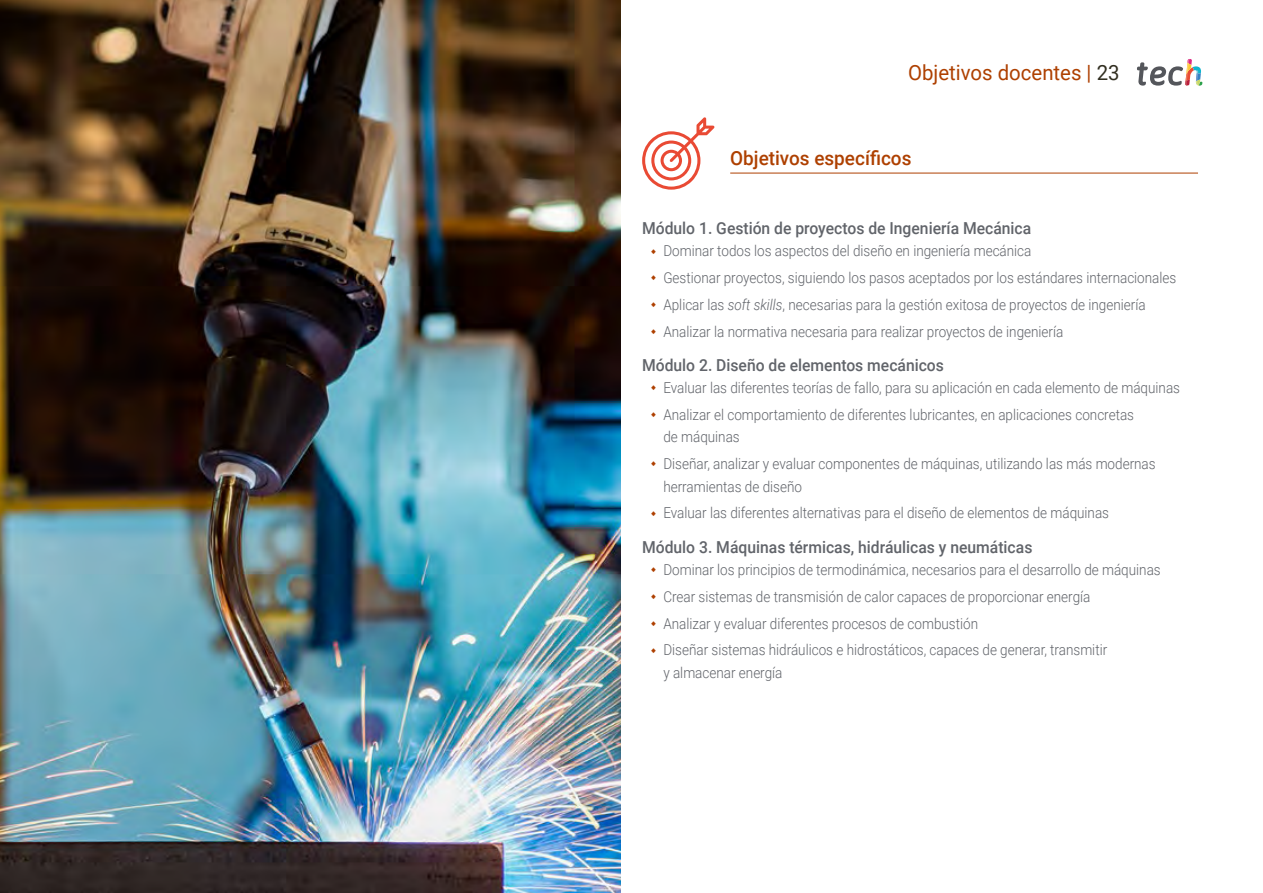
<style>
.page{position:relative;width:1263px;height:893px;background:#fff}
.page>*{position:absolute;margin:0;border:0;box-sizing:border-box;transform-origin:0 0}
.t1{font:21px "Roboto";color:#ae4000}
.t2{font:500 19.5px "Roboto";color:#ae4000}
.t3{font:500 16.5px "Roboto";color:#61646a;scale:.95 1}
.t4{font:300 15px/26.7px "Roboto";color:#61646a;scale:.9 1}
.s1{color:#312e20}
.s2{font-style:italic}
</style>
<div class="page">
<img style="left:0;top:0;width:621px;height:893px">
<svg style="left:1137px;top:59px;width:65px;height:27px"></svg>
<hr style="left:730px;top:173px;width:468px;height:1px;background:#ae4000">
<svg style="left:642px;top:117px;width:72px;height:73px"></svg>
<h1 class="t1" style="left:908px;top:57px;width:213px">Objetivos docentes | <span class="s1">23</span></h1>
<h2 class="t2" style="left:730px;top:144px;width:183px">Objetivos específicos</h2>
<p class="t3" style="left:642px;top:216px;width:411px">Módulo 1. Gestión de proyectos de Ingeniería Mecánica</p>
<p class="t4" style="left:663px;top:237px;width:571px">Dominar todos los aspectos del diseño en ingeniería mecánica<br>Gestionar proyectos, siguiendo los pasos aceptados por los estándares internacionales Aplicar las <span class="s2">soft skills</span>, necesarias para la gestión exitosa de proyectos de ingeniería Analizar la normativa necesaria para realizar proyectos de ingeniería</p>
<p class="t3" style="left:642px;top:353px;width:319px">Módulo 2. Diseño de elementos mecánicos</p>
<p class="t4" style="left:663px;top:374px;width:576px">Evaluar las diferentes teorías de fallo, para su aplicación en cada elemento de máquinas<br>Analizar el comportamiento de diferentes lubricantes, en aplicaciones concretas</p>
<p class="t4" style="left:663px;top:423px;width:548px">de máquinas<br>Diseñar, analizar y evaluar componentes de máquinas, utilizando las más modernas</p>
<p class="t4" style="left:663px;top:472px;width:497px">herramientas de diseño<br>Evaluar las diferentes alternativas para el diseño de elementos de máquinas</p>
<p class="t3" style="left:642px;top:535px;width:412px">Módulo 3. Máquinas térmicas, hidráulicas y neumáticas</p>
<p class="t4" style="left:663px;top:556px;width:554px">Dominar los principios de termodinámica, necesarios para el desarrollo de máquinas Crear sistemas de transmisión de calor capaces de proporcionar energía<br>Analizar y evaluar diferentes procesos de combustión<br>Diseñar sistemas hidráulicos e hidrostáticos, capaces de generar, transmitir</p>
<p class="t4" style="left:663px;top:659px;width:134px">y almacenar energía</p>
</div>
